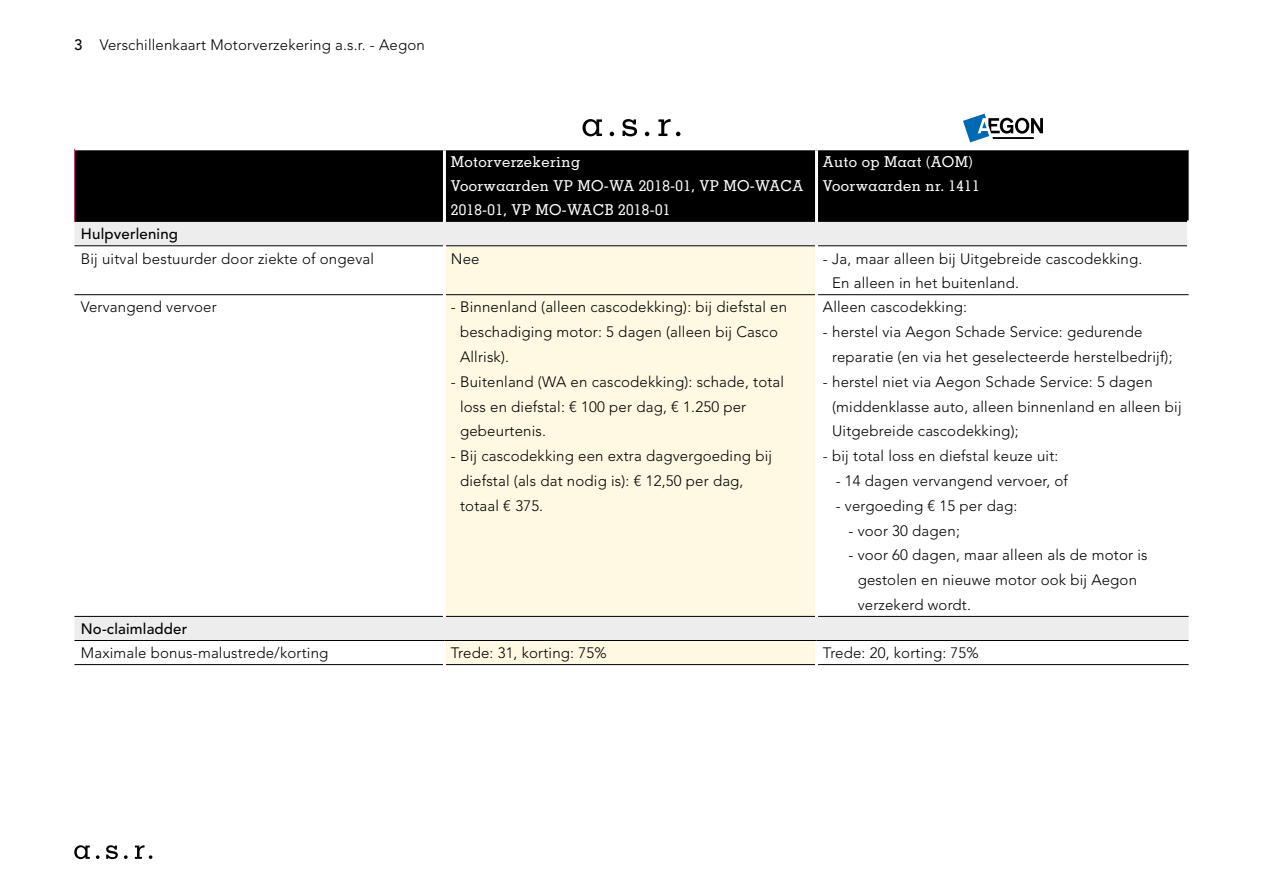
<style>
.page{position:relative;width:1263px;height:893px;background:#fff}
.page>*{position:absolute;margin:0;border:0;box-sizing:border-box;transform-origin:0 0}
.Platte_tekst_tabel_10_3_Avenir_light__VK{font:300 15px/24.8px "Avenir LT Std";letter-spacing:.01em;color:#000}
.Kopje_tabel_10_3_Memphis_medium__VK{font:500 15px/24px "Memphis LT Std";letter-spacing:.025em;color:#fff}
.Platte_tekst_tabel_10_3_Avenir_light__VK-2{font:500 15px "Avenir LT Std";letter-spacing:.01em;color:#000}
.s1{font-weight:500}
</style>
<div class="page">
<svg style="left:645px;top:132px;width:4px;height:4px"></svg>
<svg style="left:658px;top:119px;width:22px;height:17px"></svg>
<svg style="left:610px;top:132px;width:4px;height:4px"></svg>
<svg style="left:582px;top:119px;width:20px;height:17px"></svg>
<svg style="left:622px;top:119px;width:15px;height:17px"></svg>
<svg style="left:963px;top:114px;width:80px;height:28px"></svg>
<div style="left:75px;top:150px;width:1113px;height:70px;background:#000"></div>
<svg style="left:74px;top:222px;width:1113px;height:418px"></svg>
<div style="left:444px;top:247px;width:372px;height:417px;background:#fff8e3"></div>
<svg style="left:816px;top:247px;width:372px;height:393px"></svg>
<hr style="left:443px;top:150px;width:3px;height:72px;background:#fff">
<hr style="left:815px;top:150px;width:3px;height:72px;background:#fff">
<hr style="left:75px;top:220px;width:368px;height:2px;background:#000">
<hr style="left:446px;top:220px;width:369px;height:2px;background:#000">
<hr style="left:818px;top:220px;width:369px;height:2px;background:#000">
<hr style="left:74px;top:246px;width:369px;height:1px;background:#000">
<hr style="left:446px;top:246px;width:369px;height:1px;background:#000">
<hr style="left:818px;top:246px;width:369px;height:1px;background:#000">
<hr style="left:74px;top:294px;width:369px;height:1px;background:#000">
<hr style="left:446px;top:294px;width:369px;height:1px;background:#000">
<hr style="left:818px;top:294px;width:370px;height:1px;background:#000">
<hr style="left:74px;top:664px;width:369px;height:1px;background:#000">
<hr style="left:446px;top:664px;width:369px;height:1px;background:#000">
<hr style="left:818px;top:664px;width:370px;height:1px;background:#000">
<hr style="left:74px;top:616px;width:369px;height:1px;background:#000">
<hr style="left:446px;top:616px;width:369px;height:1px;background:#000">
<hr style="left:818px;top:616px;width:370px;height:1px;background:#000">
<hr style="left:74px;top:149px;width:1px;height:73px;background:#c73584">
<hr style="left:443px;top:246px;width:3px;height:49px;background:#fff">
<hr style="left:815px;top:246px;width:3px;height:49px;background:#fff">
<hr style="left:443px;top:295px;width:3px;height:322px;background:#fff">
<hr style="left:815px;top:295px;width:3px;height:322px;background:#fff">
<hr style="left:443px;top:641px;width:3px;height:24px;background:#fff">
<hr style="left:815px;top:641px;width:3px;height:24px;background:#fff">
<hr style="left:74px;top:640px;width:370px;height:1px;background:#000">
<hr style="left:444px;top:640px;width:372px;height:1px;background:#000">
<hr style="left:816px;top:640px;width:372px;height:1px;background:#000">
<svg style="left:124px;top:855px;width:4px;height:4px"></svg>
<svg style="left:135px;top:845px;width:17px;height:14px"></svg>
<svg style="left:96px;top:855px;width:4px;height:4px"></svg>
<svg style="left:74px;top:845px;width:16px;height:14px"></svg>
<svg style="left:106px;top:845px;width:12px;height:14px"></svg>
<p class="Platte_tekst_tabel_10_3_Avenir_light__VK" style="left:74px;top:32px;width:352px"><span class="s1">3</span> Verschillenkaart Motorverzekering a.s.r. - Aegon</p>
<p class="Kopje_tabel_10_3_Memphis_medium__VK" style="left:451px;top:149px;width:131px">Motorverzekering</p>
<p class="Kopje_tabel_10_3_Memphis_medium__VK" style="left:451px;top:173px;width:354px">Voorwaarden VP MO-WA 2018-01, VP MO-WACA<br>2018-01, VP MO-WACB 2018-01</p>
<p class="Kopje_tabel_10_3_Memphis_medium__VK" style="left:823px;top:149px;width:151px">Auto op Maat (AOM)</p>
<p class="Kopje_tabel_10_3_Memphis_medium__VK" style="left:823px;top:173px;width:158px">Voorwaarden nr. 1411</p>
<p class="Platte_tekst_tabel_10_3_Avenir_light__VK-2" style="left:81px;top:226px;width:99px">Hulpverlening</p>
<p class="Platte_tekst_tabel_10_3_Avenir_light__VK" style="left:81px;top:246px;width:295px">Bij uitval bestuurder door ziekte of ongeval</p>
<p class="Platte_tekst_tabel_10_3_Avenir_light__VK" style="left:451px;top:246px;width:30px">Nee</p>
<p class="Platte_tekst_tabel_10_3_Avenir_light__VK" style="left:832px;top:246px;width:312px;text-indent:-9px">- Ja, maar alleen bij Uitgebreide cascodekking.<br>En alleen in het buitenland.</p>
<p class="Platte_tekst_tabel_10_3_Avenir_light__VK" style="left:81px;top:295px;width:137px">Vervangend vervoer</p>
<p class="Platte_tekst_tabel_10_3_Avenir_light__VK" style="left:460px;top:295px;width:329px;text-indent:-9px">- Binnenland (alleen cascodekking): bij diefstal en beschadiging motor: 5 dagen (alleen bij Casco<br>Allrisk).</p>
<p class="Platte_tekst_tabel_10_3_Avenir_light__VK" style="left:460px;top:369px;width:326px;text-indent:-9px">- Buitenland (WA en cascodekking): schade, total loss en diefstal: € 100 per dag, € 1.250 per gebeurtenis.</p>
<p class="Platte_tekst_tabel_10_3_Avenir_light__VK" style="left:460px;top:444px;width:313px;text-indent:-9px">- Bij cascodekking een extra dagvergoeding bij diefstal (als dat nodig is): € 12,50 per dag, totaal € 375.</p>
<p class="Platte_tekst_tabel_10_3_Avenir_light__VK" style="left:823px;top:295px;width:146px">Alleen cascodekking:</p>
<p class="Platte_tekst_tabel_10_3_Avenir_light__VK" style="left:832px;top:320px;width:342px;text-indent:-9px">- herstel via Aegon Schade Service: gedurende reparatie (en via het geselecteerde herstelbedrijf);</p>
<p class="Platte_tekst_tabel_10_3_Avenir_light__VK" style="left:832px;top:369px;width:351px;text-indent:-9px">- herstel niet via Aegon Schade Service: 5 dagen (middenklasse auto, alleen binnenland en alleen bij<br>Uitgebreide cascodekking);</p>
<p class="Platte_tekst_tabel_10_3_Avenir_light__VK" style="left:823px;top:444px;width:237px">- bij total loss en diefstal keuze uit:</p>
<p class="Platte_tekst_tabel_10_3_Avenir_light__VK" style="left:836px;top:468px;width:234px">- 14 dagen vervangend vervoer, of</p>
<p class="Platte_tekst_tabel_10_3_Avenir_light__VK" style="left:836px;top:493px;width:183px">- vergoeding € 15 per dag:</p>
<p class="Platte_tekst_tabel_10_3_Avenir_light__VK" style="left:848px;top:518px;width:113px">- voor 30 dagen;</p>
<p class="Platte_tekst_tabel_10_3_Avenir_light__VK" style="left:858px;top:543px;width:291px;text-indent:-9px">- voor 60 dagen, maar alleen als de motor is gestolen en nieuwe motor ook bij Aegon verzekerd wordt.</p>
<p class="Platte_tekst_tabel_10_3_Avenir_light__VK-2" style="left:81px;top:620px;width:108px">No-claimladder</p>
<p class="Platte_tekst_tabel_10_3_Avenir_light__VK" style="left:81px;top:641px;width:249px">Maximale bonus-malustrede/korting</p>
<p class="Platte_tekst_tabel_10_3_Avenir_light__VK" style="left:451px;top:641px;width:157px">Trede: 31, korting: 75%</p>
<p class="Platte_tekst_tabel_10_3_Avenir_light__VK" style="left:823px;top:641px;width:157px">Trede: 20, korting: 75%</p>
</div>
